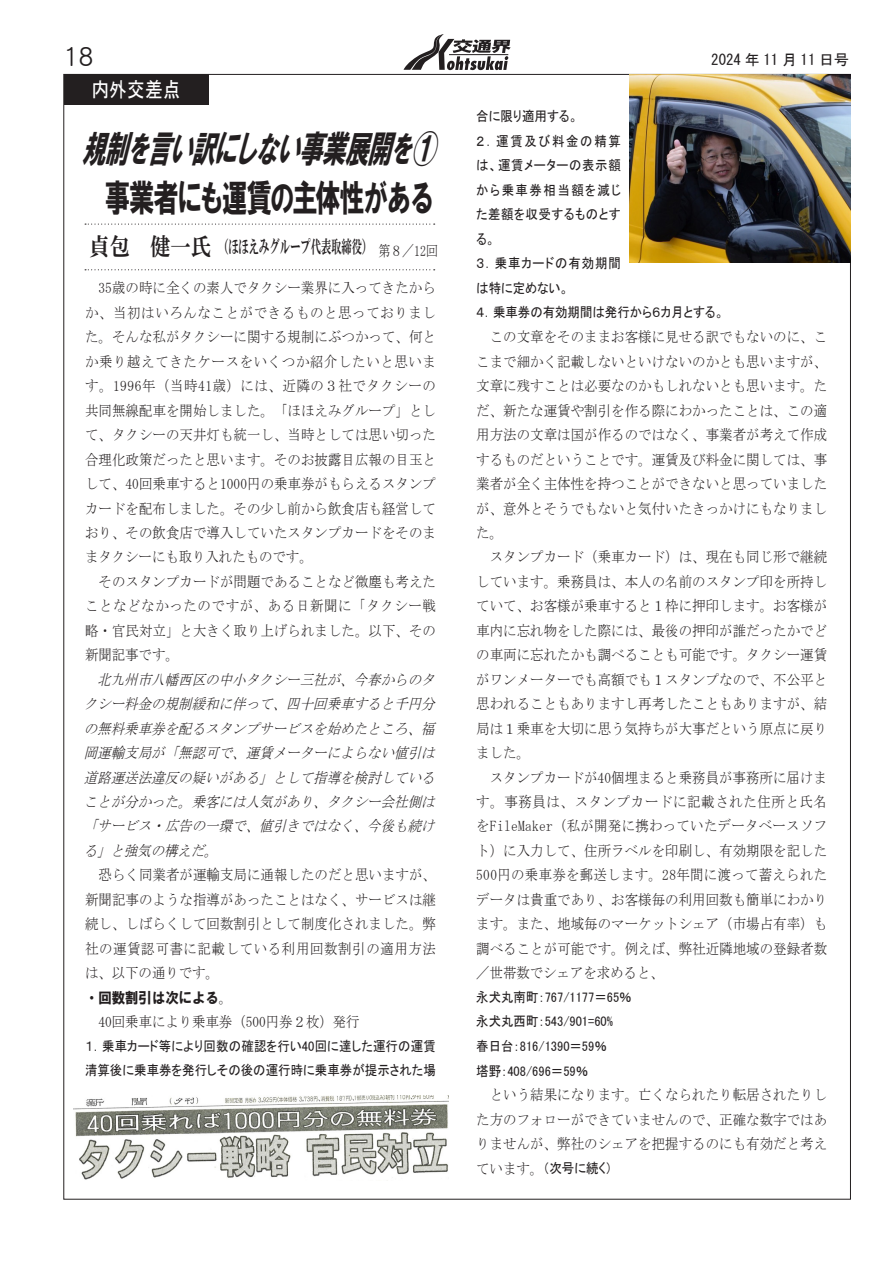
<style>
.page{position:relative;width:893px;height:1263px;background:#fff}
.page>*{position:absolute;margin:0;border:0;box-sizing:border-box;transform-origin:0 0}
.t1{font:italic 37.2px "HG Soei Kakugothic UB";color:#231f20;scale:.64 1}
.t2{font:37.2px "HG Soei Kakugothic UB";letter-spacing:-.085em;color:#231f20;scale:.68 1}
.t3{font:25.5px "DF Maru Gothic Md WINP RKSJ H";color:#231f20}
.t4{font:21.3px "MS Gothic";color:#fff;scale:.84 1}
.t5{font:18px "HG Mincho E";color:#231f20;scale:.57 1}
.t6{font:14.85px/24.5px "MS Mincho";letter-spacing:.01em;color:#231f20;scale:.9 1}
.t7{font:italic 14.85px/24.5px "MS Mincho";color:#231f20;text-align:justify;scale:.9 1}
.t8{font:14.85px "MS Gothic";color:#231f20}
.t9{font:14.85px "HG Soei Kakugothic UB";color:#231f20;scale:.9 1}
.t10{font:13.8px/24.6px "MS P Gothic";letter-spacing:.005em;color:#231f20;scale:.9 1}
.t11{font:13.8px/24.5px "MS P Gothic";letter-spacing:.045em;color:#231f20;scale:.9 1}
.s1{font-size:24.45px}
.s2{font-family:"MS Mincho"}
.s3{font-family:"MS Mincho";font-size:14.85px}
</style>
<div class="page">
<svg style="left:404px;top:34px;width:107px;height:36px"></svg>
<div style="left:64px;top:74px;width:144px;height:31px;background:#231f20"></div>
<img style="left:629px;top:74px;width:221px;height:189px">
<svg style="left:85px;top:224px;width:350px;height:1px"></svg>
<svg style="left:85px;top:269px;width:350px;height:1px"></svg>
<img style="left:74px;top:1095px;width:375px;height:85px">
<h2 class="t3" style="left:64px;top:44px;width:31px">18</h2>
<p class="t8" style="left:711px;top:52px;width:139px">2024 年 11 月 11 日号</p>
<h3 class="t4" style="left:91px;top:79px;width:108px">内外交差点</h3>
<h1 class="t1" style="left:82px;top:130px;width:567px">規制を言い訳にしない事業展開を①</h1>
<h1 class="t2" style="left:105px;top:179px;width:487px">事業者にも運賃の主体性がある</h1>
<p class="t5" style="left:89px;top:237px;width:613px"><span class="s1">貞包　健一氏</span>（ほほえみグループ代表取締役） <sub>第８／12回</sub></p>
<p class="t6" style="left:85px;top:276px;width:391px">　35歳の時に全くの素人でタクシー業界に入ってきたからか、当初はいろんなことができるものと思っておりました。そんな私がタクシーに関する規制にぶつかって、何とか乗り越えてきたケースをいくつか紹介したいと思います。1996年（当時41歳）には、近隣の３社でタクシーの共同無線配車を開始しました。「ほほえみグループ」として、タクシーの天井灯も統一し、当時としては思い切った合理化政策だったと思います。そのお披露目広報の目玉として、40回乗車すると1000円の乗車券がもらえるスタンプカードを配布しました。その少し前から飲食店も経営しており、その飲食店で導入していたスタンプカードをそのままタクシーにも取り入れたものです。<br>　そのスタンプカードが問題であることなど微塵も考えたことなどなかったのですが、ある日新聞に「タクシー戦略・官民対立」と大きく取り上げられました。以下、その新聞記事です。</p>
<p class="t7" style="left:84px;top:667px;width:396px;text-indent:14px">北九州市八幡西区の中小タクシー三社が、今春からのタクシー料金の規制緩和に伴って、四十回乗車すると千円分の無料乗車券を配るスタンプサービスを始めたところ、福岡運輸支局が「無認可で、運賃メーターによらない値引は道路運送法違反の疑いがある」として指導を検討していることが分かった。乗客には人気があり、タクシー会社側は「サービス・広告の一環で、値引きではなく、今後も続ける」と強気の構えだ。</p>
<p class="t6" style="left:85px;top:863px;width:391px;text-align:justify">　恐らく同業者が運輸支局に通報したのだと思いますが、新聞記事のような指導があったことはなく、サービスは継続し、しばらくして回数割引として制度化されました。弊社の運賃認可書に記載している利用回数割引の適用方法は、以下の通りです。</p>
<p class="t9" style="left:85px;top:990px;width:165px">・回数割引は次による<span class="s2">。</span></p>
<p class="t6" style="left:85px;top:1009px;width:307px">　40回乗車により乗車券（500円券２枚）発行</p>
<p class="t10" style="left:85px;top:1033px;width:391px">１．乗車カード等により回数の確認を行い40回に達した運行の運賃清算後に乗車券を発行しその後の運行時に乗車券が提示された場</p>
<p class="t11" style="left:476px;top:104px;width:277px">合に限り適用する。<br>２．運賃及び料金の精算<br>は、運賃メーターの表示額<br>から乗車券相当額を減じ<br>た差額を収受するものとす<br>る。<br>３．乗車カードの有効期間<br>は特に定めない。<br>４．乗車券の有効期間は発行から６カ月とする。</p>
<p class="t6" style="left:476px;top:325px;width:391px">　この文章をそのままお客様に見せる訳でもないのに、ここまで細かく記載しないといけないのかとも思いますが、文章に残すことは必要なのかもしれないとも思います。ただ、新たな運賃や割引を作る際にわかったことは、この適用方法の文章は国が作るのではなく、事業者が考えて作成するものだということです。運賃及び料金に関しては、事業者が全く主体性を持つことができないと思っていましたが、意外とそうでもないと気付いたきっかけにもなりました。<br>　スタンプカード（乗車カード）は、現在も同じ形で継続しています。乗務員は、本人の名前のスタンプ印を所持していて、お客様が乗車すると１枠に押印します。お客様が車内に忘れ物をした際には、最後の押印が誰だったかでどの車両に忘れたかも調べることも可能です。タクシー運賃がワンメーターでも高額でも１スタンプなので、不公平と思われることもありますし再考したこともありますが、結局は１乗車を大切に思う気持ちが大事だという原点に戻りました。<br>　スタンプカードが40個埋まると乗務員が事務所に届けます。事務員は、スタンプカードに記載された住所と氏名をFileMaker（私が開発に携わっていたデータベースソフト）に入力して、住所ラベルを印刷し、有効期限を記した<br>500円の乗車券を郵送します。28年間に渡って蓄えられたデータは貴重であり、お客様毎の利用回数も簡単にわかります。また、地域毎のマーケットシェア（市場占有率）も調べることが可能です。例えば、弊社近隣地域の登録者数／世帯数でシェアを求めると、</p>
<p class="t10" style="left:476px;top:984px;width:174px">永犬丸南町：767/1177＝65％永犬丸西町：543/901=60%<br>春日台：816/1390＝59％<br>塔野：408/696＝59％</p>
<p class="t6" style="left:476px;top:1083px;width:391px;text-align:justify">　という結果になります。亡くなられたり転居されたりした方のフォローができていませんので、正確な数字ではありませんが、弊社のシェアを把握するのにも有効だと考え</p>
<p class="t10" style="left:476px;top:1156px;width:152px"><span class="s3">ています。</span>（次号に続く）</p>
</div>
